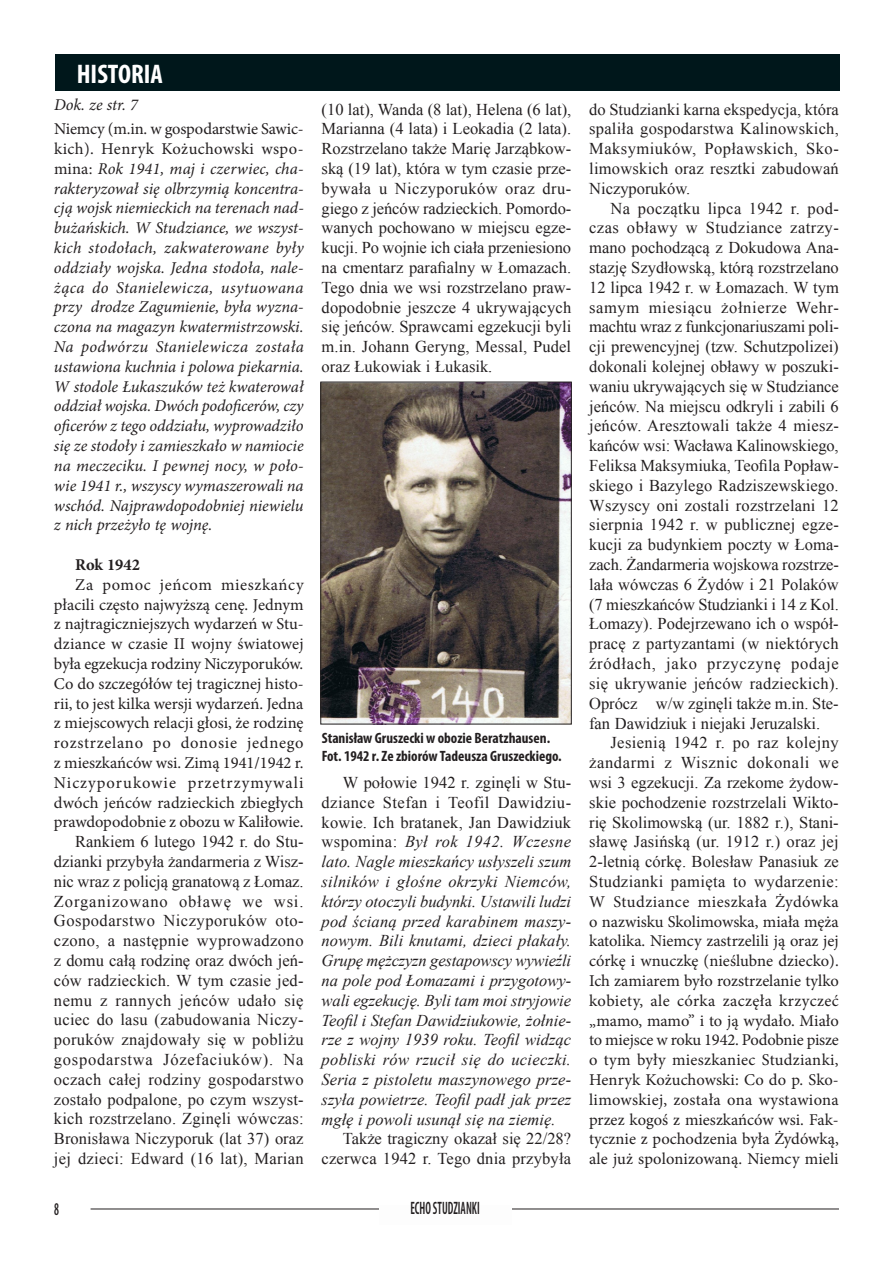
<style>
.page{position:relative;width:893px;height:1263px;background:#fff}
.page>*{position:absolute;margin:0;border:0;box-sizing:border-box;transform-origin:0 0}
.t1{font:700 condensed 27px "Myriad Pro";color:#fff}
.t2{font:600 condensed 18px "Myriad Pro";color:#231f20;scale:.67 1}
.t3{font:16.5px/19.8px "Times New Roman";letter-spacing:.005em;color:#231f20;text-align:justify}
.t4{font:16.5px/19.8px "Minion Pro";color:#231f20;text-align:justify}
.t5{font:italic 16.5px/19.8px "Minion Pro";letter-spacing:-.005em;color:#231f20;text-align:justify}
.t6{font:italic 16.5px/19.8px "Times New Roman";color:#231f20;text-align:justify}
.t7{font:700 16.5px "Minion Pro";color:#231f20}
.t8{font:700 condensed 15px/18px "Myriad Pro";color:#231f20}
.s1{font-style:normal}
</style>
<div class="page">
<hr style="left:91px;top:1208px;width:748px;height:1px;background:#231f20">
<div style="left:379px;top:1205px;width:132px;height:20px;background:#fdfdfd"></div>
<div style="left:55px;top:54px;width:785px;height:37px;background:#00171b"></div>
<img style="left:322px;top:384px;width:248px;height:338px">
<div style="left:320px;top:382px;width:252px;height:342px;border:1px solid #231f20"></div>
<h1 class="t1" style="left:77px;top:57px;width:88px">HISTORIA</h1>
<p class="t5" style="left:54px;top:119px;width:251px"><span class="s1">Niemcy (m.in. w gospodarstwie Sawic&shy;kich). Henryk Kożuchowski wspo&shy;mina:</span> Rok 1941, maj i czerwiec, cha&shy;rakteryzował się olbrzymią koncentra&shy;cją wojsk niemieckich na terenach nad&shy;bużańskich. W Studziance, we wszyst&shy;kich stodołach, zakwaterowane były oddziały wojska. Jedna stodoła, nale&shy;żąca do Stanielewicza, usytuowana przy drodze Zagumienie, była wyzna&shy;czona na magazyn kwatermistrzowski.<br>Na podwórzu Stanielewicza została ustawiona kuchnia i polowa piekarnia.<br>W stodole Łukaszuków też kwaterował oddział wojska. Dwóch podoficerów, czy oficerów z tego oddziału, wyprowadziło się ze stodoły i zamieszkało w namiocie na meczeciku. I pewnej nocy, w poło&shy;wie 1941 r., wszyscy wymaszerowali na wschód. Najprawdopodobniej niewielu z nich przeżyło tę wojnę.</p>
<p class="t7" style="left:75px;top:553px;width:66px">Rok 1942</p>
<p class="t4" style="left:54px;top:575px;width:251px;text-indent:21px">Za pomoc jeńcom mieszkańcy płacili często najwyższą cenę. Jednym z najtragiczniejszych wydarzeń w Stu&shy;dziance w czasie II wojny światowej była egzekucja rodziny Niczyporuków.<br>Co do szczegółów tej tragicznej histo&shy;rii, to jest kilka wersji wydarzeń. Jedna z miejscowych relacji głosi, że rodzinę rozstrzelano po donosie jednego z mieszkańców wsi. Zimą 1941/1942 r.<br>Niczyporukowie przetrzymywali dwóch jeńców radzieckich zbiegłych prawdopodobnie z obozu w Kaliłowie.</p>
<p class="t3" style="left:54px;top:831px;width:251px;text-indent:21px">Rankiem 6 lutego 1942 r. do Stu&shy;dzianki przybyła żandarmeria z Wisz&shy;nic wraz z policją granatową z Łomaz.<br>Zorganizowano obławę we wsi.<br>Gospodarstwo Niczyporuków oto&shy;czono, a następnie wyprowadzono z domu całą rodzinę oraz dwóch jeń&shy;ców radzieckich. W tym czasie jed&shy;nemu z rannych jeńców udało się uciec do lasu (zabudowania Niczy&shy;poruków znajdowały się w pobliżu gospodarstwa Józefaciuków). Na oczach całej rodziny gospodarstwo zostało podpalone, po czym wszyst&shy;kich rozstrzelano. Zginęli wówczas:<br>Bronisława Niczyporuk (lat 37) oraz jej dzieci: Edward (16 lat), Marian</p>
<p class="t5" style="left:54px;top:95px;width:85px">Dok. ze str. 7</p>
<p class="t3" style="left:322px;top:99px;width:251px">(10 lat), Wanda (8 lat), Helena (6 lat), Marianna (4 lata) i Leokadia (2 lata).<br>Rozstrzelano także Marię Jarząbkow&shy;ską (19 lat), która w tym czasie prze&shy;bywała u Niczyporuków oraz dru&shy;giego z jeńców radzieckich. Pomordo&shy;wanych pochowano w miejscu egze&shy;kucji. Po wojnie ich ciała przeniesiono na cmentarz parafialny w Łomazach.<br>Tego dnia we wsi rozstrzelano praw&shy;dopodobnie jeszcze 4 ukrywających się jeńców. Sprawcami egzekucji byli m.in. Johann Geryng, Messal, Pudel oraz Łukowiak i Łukasik.</p>
<p class="t8" style="left:322px;top:728px;width:242px">Stanisław Gruszecki w obozie Beratzhausen.<br>Fot. 1942 r. Ze zbiorów Tadeusza Gruszeckiego.</p>
<p class="t6" style="left:322px;top:772px;width:251px;text-indent:21px"><span class="s1">W połowie 1942 r. zginęli w Stu&shy;dziance Stefan i Teofil Dawidziu&shy;kowie. Ich bratanek, Jan Dawidziuk wspomina:</span> Był rok 1942. Wczesne lato. Nagle mieszkańcy usłyszeli szum silników i głośne okrzyki Niemców, którzy otoczyli budynki. Ustawili ludzi pod ścianą przed karabinem maszy&shy;nowym. Bili knutami, dzieci płakały.<br>Grupę mężczyzn gestapowscy wywieźli na pole pod Łomazami i przygotowy&shy;wali egzekucję. Byli tam moi stryjowie Teofil i Stefan Dawidziukowie, żołnie&shy;rze z wojny 1939 roku. Teofil widząc pobliski rów rzucił się do ucieczki.<br>Seria z pistoletu maszynowego prze&shy;szyła powietrze. Teofil padł jak przez mgłę i powoli usunął się na ziemię.</p>
<p class="t3" style="left:322px;top:1128px;width:251px;text-align:right">Także tragiczny okazał się 22/28? czerwca 1942 r. Tego dnia przybyła</p>
<p class="t2" style="left:54px;top:1199px;width:9px">8</p>
<p class="t2" style="left:410px;top:1198px;width:105px">ECHO STUDZIANKI</p>
<p class="t3" style="left:589px;top:99px;width:251px">do Studzianki karna ekspedycja, która spaliła gospodarstwa Kalinowskich, Maksymiuków, Popławskich, Sko&shy;limowskich oraz resztki zabudowań Niczyporuków.</p>
<p class="t3" style="left:589px;top:198px;width:251px;text-indent:21px">Na początku lipca 1942 r. pod&shy;czas obławy w Studziance zatrzy&shy;mano pochodzącą z Dokudowa Ana&shy;stazję Szydłowską, którą rozstrzelano 12 lipca 1942 r. w Łomazach. W tym samym miesiącu żołnierze Wehr&shy;machtu wraz z funkcjonariuszami poli&shy;cji prewencyjnej (tzw. Schutzpolizei) dokonali kolejnej obławy w poszuki&shy;waniu ukrywających się w Studziance jeńców. Na miejscu odkryli i zabili 6 jeńców. Aresztowali także 4 miesz&shy;kańców wsi: Wacława Kalinowskiego, Feliksa Maksymiuka, Teofila Popław&shy;skiego i Bazylego Radziszewskiego.<br>Wszyscy oni zostali rozstrzelani 12 sierpnia 1942 r. w publicznej egze&shy;kucji za budynkiem poczty w Łoma&shy;zach. Żandarmeria wojskowa rozstrze&shy;lała wówczas 6 Żydów i 21 Polaków (7 mieszkańców Studzianki i 14 z Kol.<br>Łomazy). Podejrzewano ich o współ&shy;pracę z partyzantami (w niektórych źródłach, jako przyczynę podaje się ukrywanie jeńców radzieckich).<br>Oprócz w/w zginęli także m.in. Ste&shy;fan Dawidziuk i niejaki Jeruzalski.</p>
<p class="t3" style="left:589px;top:732px;width:251px;text-indent:21px">Jesienią 1942 r. po raz kolejny żandarmi z Wisznic dokonali we wsi 3 egzekucji. Za rzekome żydow&shy;skie pochodzenie rozstrzelali Wikto&shy;rię Skolimowską (ur. 1882 r.), Stani&shy;sławę Jasińską (ur. 1912 r.) oraz jej 2-letnią córkę. Bolesław Panasiuk ze Studzianki pamięta to wydarzenie:</p>
<p class="t4" style="left:589px;top:892px;width:251px">W Studziance mieszkała Żydówka o nazwisku Skolimowska, miała męża katolika. Niemcy zastrzelili ją oraz jej córkę i wnuczkę (nieślubne dziecko).<br>Ich zamiarem było rozstrzelanie tylko kobiety, ale córka zaczęła krzyczeć „mamo, mamo” i to ją wydało. Miało to miejsce w roku 1942. Podobnie pisze o tym były mieszkaniec Studzianki, Henryk Kożuchowski: Co do p. Sko&shy;limowskiej, została ona wystawiona przez kogoś z mieszkańców wsi. Fak&shy;tycznie z pochodzenia była Żydówką, ale już spolonizowaną. Niemcy mieli</p>
</div>
